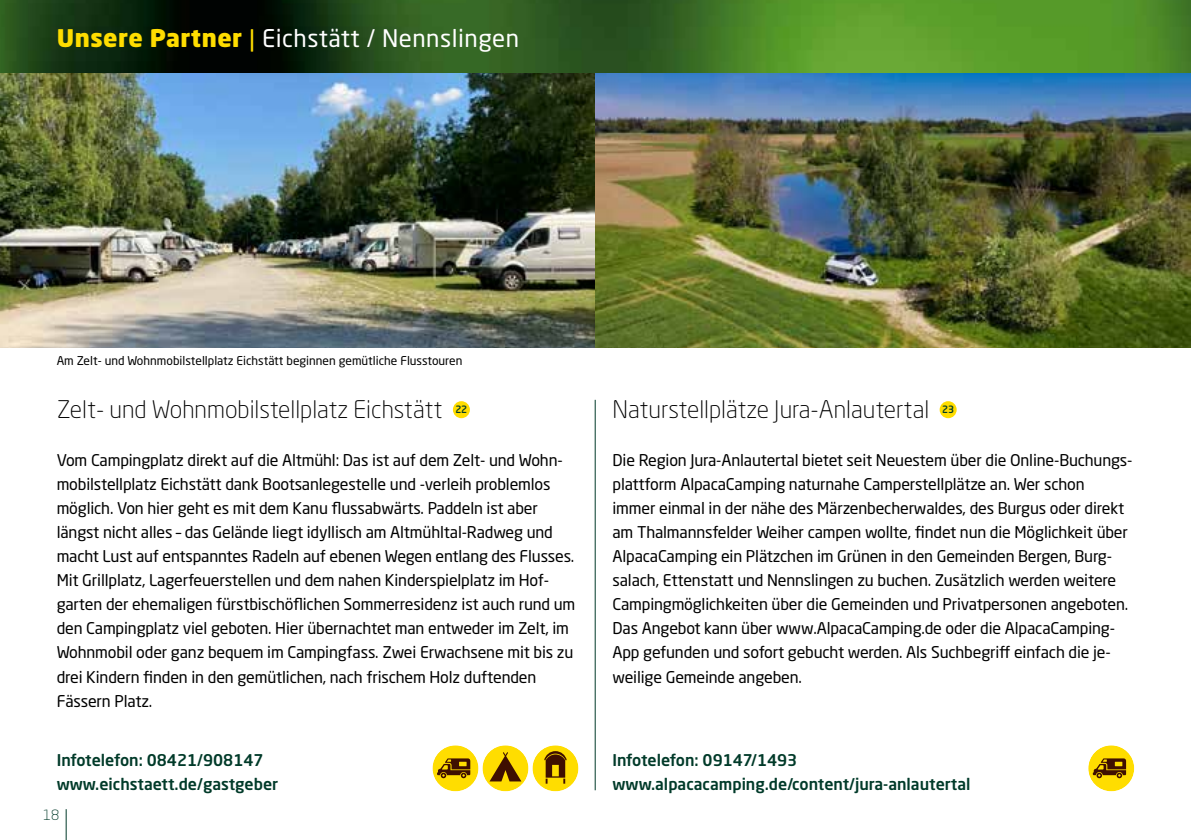
<style>
.page{position:relative;width:1191px;height:840px;background:#fff}
.page>*{position:absolute;margin:0;border:0;box-sizing:border-box;transform-origin:0 0}
.t1{font:300 24px "Neo Sans Std";color:#000}
.t2{font:24px "Neo Sans Std";letter-spacing:.02em;color:#fff}
.t3{font:16px/24px "Neo Sans Std";letter-spacing:-.01em;color:#000}
.t4{font:500 16px/24px "Neo Sans Std";color:#003a29}
.t5{font:300 14px "Neo Sans Std";color:#003a29}
.t6{font:12px "Neo Sans Std";color:#000}
.t7{font:500 10px "Neo Sans Std";color:#003a29;scale:.96 1}
.s1{font-weight:900;color:#fd0}
.s2{color:#fd0}
</style>
<div class="page">
<img style="left:0;top:0;width:1191px;height:73px">
<img style="left:0;top:73px;width:595px;height:274px">
<img style="left:595px;top:73px;width:595px;height:274px">
<div style="left:453px;top:401px;width:17px;height:17px;background:#fd0;border-radius:50%"></div>
<div style="left:939px;top:401px;width:17px;height:17px;background:#fd0;border-radius:50%"></div>
<hr style="left:1190px;top:73px;width:1px;height:766px;background:#009ee3">
<div style="left:432px;top:744px;width:46px;height:46px;background:#fd0;border-radius:50%"></div>
<svg style="left:437px;top:758px;width:33px;height:19px"></svg>
<svg style="left:482px;top:744px;width:46px;height:46px"></svg>
<svg style="left:489px;top:751px;width:32px;height:30px"></svg>
<div style="left:532px;top:744px;width:46px;height:46px;background:#fd0;border-radius:50%"></div>
<svg style="left:544px;top:751px;width:23px;height:32px"></svg>
<div style="left:1088px;top:744px;width:46px;height:46px;background:#fd0;border-radius:50%"></div>
<svg style="left:1092px;top:758px;width:34px;height:19px"></svg>
<hr style="left:595px;top:399px;width:1px;height:390px;background:#003a29">
<hr style="left:66px;top:808px;width:1px;height:31px;background:#003a29">
<h1 class="t2" style="left:57px;top:23px;width:464px"><span class="s1">Unsere Partner</span> <span class="s2">|</span> Eichstätt / Nennslingen</h1>
<p class="t6" style="left:57px;top:353px;width:407px">Am Zelt- und Wohnmobilstellplatz Eichstätt beginnen gemütliche Flusstouren</p>
<h1 class="t1" style="left:57px;top:395px;width:387px">Zelt- und Wohnmobilstellplatz Eichstätt</h1>
<p class="t7" style="left:455px;top:403px;width:14px">22</p>
<p class="t3" style="left:57px;top:448px;width:520px">Vom Campingplatz direkt auf die Altmühl: Das ist auf dem Zelt- und Wohn&shy;mobilstellplatz Eichstätt dank Bootsanlegestelle und -verleih problemlos möglich. Von hier geht es mit dem Kanu flussabwärts. Paddeln ist aber längst nicht alles – das Gelände liegt idyllisch am Altmühltal-Radweg und macht Lust auf entspanntes Radeln auf ebenen Wegen entlang des Flusses.<br>Mit Grillplatz, Lagerfeuerstellen und dem nahen Kinderspielplatz im Hof&shy;garten der ehemaligen fürstbischöflichen Sommerresidenz ist auch rund um den Campingplatz viel geboten. Hier übernachtet man entweder im Zelt, im Wohnmobil oder ganz bequem im Campingfass. Zwei Erwachsene mit bis zu drei Kindern finden in den gemütlichen, nach frischem Holz duftenden Fässern Platz.</p>
<p class="t4" style="left:57px;top:747px;width:223px">Infotelefon: 08421/908147 www.eichstaett.de/gastgeber</p>
<p class="t5" style="left:43px;top:806px;width:18px">18</p>
<h1 class="t1" style="left:612px;top:395px;width:318px">Naturstellplätze Jura-Anlautertal</h1>
<p class="t7" style="left:942px;top:403px;width:14px">23</p>
<p class="t3" style="left:612px;top:448px;width:521px">Die Region Jura-Anlautertal bietet seit Neuestem über die Online-Buchungs&shy;plattform AlpacaCamping naturnahe Camperstellplätze an. Wer schon<br>immer einmal in der nähe des Märzenbecherwaldes, des Burgus oder direkt am Thalmannsfelder Weiher campen wollte, findet nun die Möglichkeit über AlpacaCamping ein Plätzchen im Grünen in den Gemeinden Bergen, Burg&shy;salach, Ettenstatt und Nennslingen zu buchen. Zusätzlich werden weitere Campingmöglichkeiten über die Gemeinden und Privatpersonen angeboten.<br>Das Angebot kann über www.AlpacaCamping.de oder die AlpacaCamping-App gefunden und sofort gebucht werden. Als Suchbegriff einfach die je&shy;weilige Gemeinde angeben.</p>
<p class="t4" style="left:612px;top:747px;width:359px">Infotelefon: 09147/1493 www.alpacacamping.de/content/jura-anlautertal</p>
</div>
